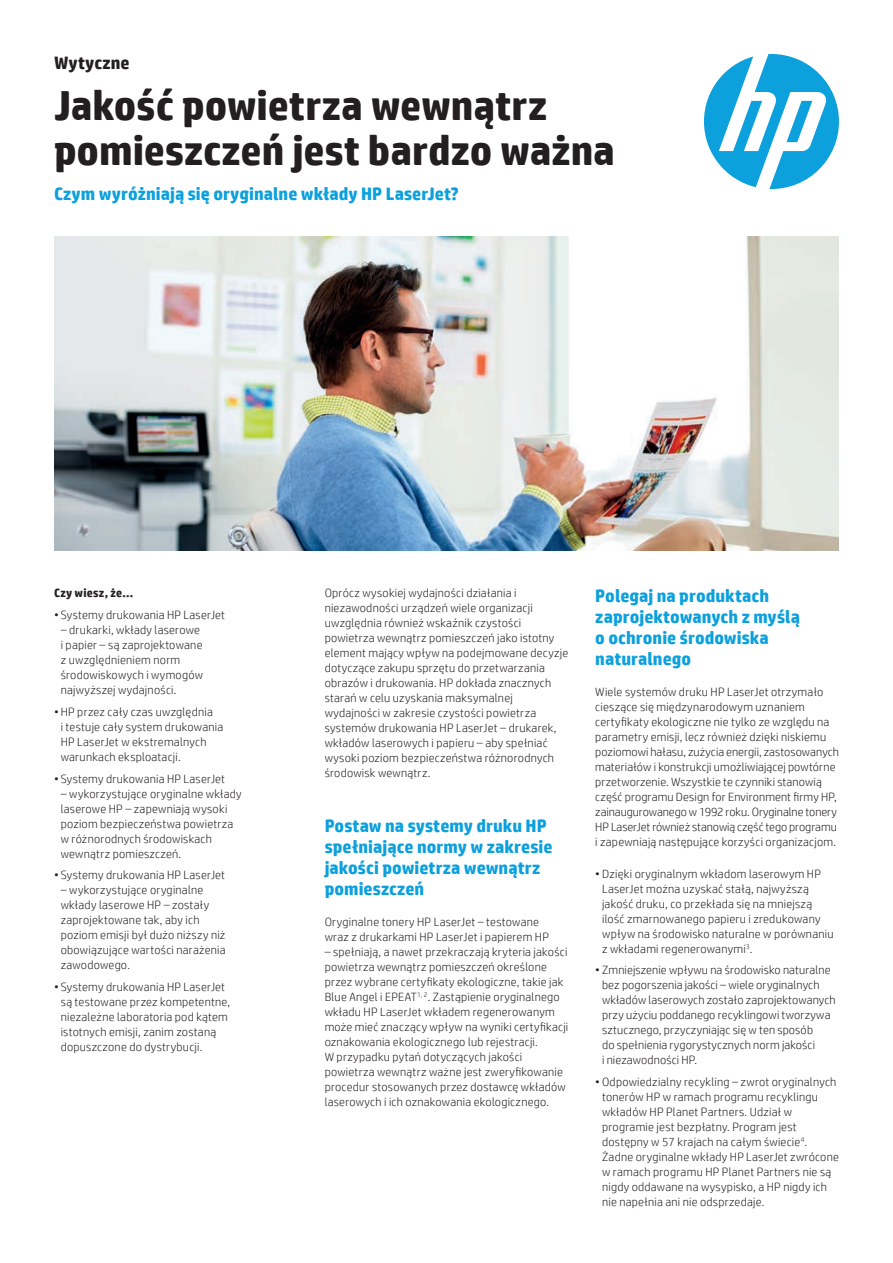
<style>
.page{position:relative;width:893px;height:1263px;background:#fff}
.page>*{position:absolute;margin:0;border:0;box-sizing:border-box;transform-origin:0 0}
.t1{font:700 42px/45px "HP Simplified";color:#231f20}
.t2{font:700 18px/21px "HP Simplified";letter-spacing:.005em;color:#0ca0dd}
.t3{font:700 18px "HP Simplified";letter-spacing:.005em;color:#231f20}
.t4{font:300 12px/15px "HP Simplified";letter-spacing:.02em;color:#231f20}
.t5{font:700 12px "HP Simplified";letter-spacing:.02em;color:#231f20}
</style>
<div class="page">
<svg style="left:704px;top:54px;width:135px;height:135px"></svg>
<img style="left:54px;top:237px;width:785px;height:313px">
<h2 class="t3" style="left:54px;top:51px;width:77px">Wytyczne</h2>
<h1 class="t1" style="left:54px;top:83px;width:562px">Jakość powietrza wewnątrz pomieszczeń jest bardzo ważna</h1>
<h2 class="t2" style="left:54px;top:183px;width:406px">Czym wyróżniają się oryginalne wkłady HP LaserJet?</h2>
<p class="t5" style="left:54px;top:585px;width:81px">Czy wiesz, że...</p>
<p class="t4" style="left:54px;top:607px;width:173px">• Systemy drukowania HP LaserJet</p>
<p class="t4" style="left:61px;top:622px;width:144px">– drukarki, wkłady laserowe i papier – są zaprojektowane z uwzględnieniem norm środowiskowych i wymogów najwyższej wydajności.</p>
<p class="t4" style="left:61px;top:704px;width:164px;text-indent:-7px">• HP przez cały czas uwzględnia<br>i testuje cały system drukowania<br>HP LaserJet w ekstremalnych warunkach eksploatacji.</p>
<p class="t4" style="left:54px;top:771px;width:173px">• Systemy drukowania HP LaserJet</p>
<p class="t4" style="left:61px;top:786px;width:183px">– wykorzystujące oryginalne wkłady laserowe HP – zapewniają wysoki poziom bezpieczeństwa powietrza w różnorodnych środowiskach wewnątrz pomieszczeń.</p>
<p class="t4" style="left:54px;top:867px;width:173px">• Systemy drukowania HP LaserJet</p>
<p class="t4" style="left:61px;top:882px;width:166px">– wykorzystujące oryginalne wkłady laserowe HP – zostały zaprojektowane tak, aby ich poziom emisji był dużo niższy niż obowiązujące wartości narażenia zawodowego.</p>
<p class="t4" style="left:61px;top:979px;width:171px;text-indent:-7px">• Systemy drukowania HP LaserJet są testowane przez kompetentne, niezależne laboratoria pod kątem istotnych emisji, zanim zostaną dopuszczone do dystrybucji.</p>
<p class="t4" style="left:325px;top:585px;width:245px">Oprócz wysokiej wydajności działania i niezawodności urządzeń wiele organizacji uwzględnia również wskaźnik czystości powietrza wewnątrz pomieszczeń jako istotny element mający wpływ na podejmowane decyzje dotyczące zakupu sprzętu do przetwarzania obrazów i drukowania. HP dokłada znacznych starań w celu uzyskania maksymalnej wydajności w zakresie czystości powietrza systemów drukowania HP LaserJet – drukarek, wkładów laserowych i papieru – aby spełniać wysoki poziom bezpieczeństwa różnorodnych środowisk wewnątrz.</p>
<h2 class="t2" style="left:325px;top:815px;width:229px">Postaw na systemy druku HP spełniające normy w zakresie jakości powietrza wewnątrz pomieszczeń</h2>
<p class="t4" style="left:325px;top:914px;width:226px">Oryginalne tonery HP LaserJet – testowane wraz z drukarkami HP LaserJet i papierem HP</p>
<p class="t4" style="left:325px;top:944px;width:245px">– spełniają, a nawet przekraczają kryteria jakości powietrza wewnątrz pomieszczeń określone przez wybrane certyfikaty ekologiczne, takie jak Blue Angel i EPEAT<sup>1,</sup> <sup>2</sup>. Zastąpienie oryginalnego wkładu HP LaserJet wkładem regenerowanym może mieć znaczący wpływ na wyniki certyfikacji oznakowania ekologicznego lub rejestracji.<br>W przypadku pytań dotyczących jakości powietrza wewnątrz ważne jest zweryfikowanie procedur stosowanych przez dostawcę wkładów laserowych i ich oznakowania ekologicznego.</p>
<h2 class="t2" style="left:595px;top:585px;width:206px">Polegaj na produktach zaprojektowanych z myślą o ochronie środowiska naturalnego</h2>
<p class="t4" style="left:595px;top:684px;width:245px">Wiele systemów druku HP LaserJet otrzymało cieszące się międzynarodowym uznaniem certyfikaty ekologiczne nie tylko ze względu na parametry emisji, lecz również dzięki niskiemu poziomowi hałasu, zużycia energii, zastosowanych materiałów i konstrukcji umożliwiającej powtórne przetworzenie. Wszystkie te czynniki stanowią część programu Design for Environment firmy HP, zainaugurowanego w 1992 roku. Oryginalne tonery HP LaserJet również stanowią część tego programu i zapewniają następujące korzyści organizacjom.</p>
<p class="t4" style="left:602px;top:866px;width:233px;text-indent:-7px">• Dzięki oryginalnym wkładom laserowym HP LaserJet można uzyskać stałą, najwyższą jakość druku, co przekłada się na mniejszą ilość zmarnowanego papieru i zredukowany wpływ na środowisko naturalne w porównaniu z wkładami regenerowanymi<sup>3</sup>.</p>
<p class="t4" style="left:602px;top:962px;width:235px;text-indent:-7px">• Zmniejszenie wpływu na środowisko naturalne bez pogorszenia jakości – wiele oryginalnych wkładów laserowych zostało zaprojektowanych przy użyciu poddanego recyklingowi tworzywa sztucznego, przyczyniając się w ten sposób<br>do spełnienia rygorystycznych norm jakości<br>i niezawodności HP.</p>
<p class="t4" style="left:602px;top:1074px;width:238px;text-indent:-7px">• Odpowiedzialny recykling – zwrot oryginalnych tonerów HP w ramach programu recyklingu wkładów HP Planet Partners. Udział w programie jest bezpłatny. Program jest dostępny w 57 krajach na całym świecie<sup>4</sup>.<br>Żadne oryginalne wkłady HP LaserJet zwrócone w ramach programu HP Planet Partners nie są nigdy oddawane na wysypisko, a HP nigdy ich nie napełnia ani nie odsprzedaje.</p>
</div>
